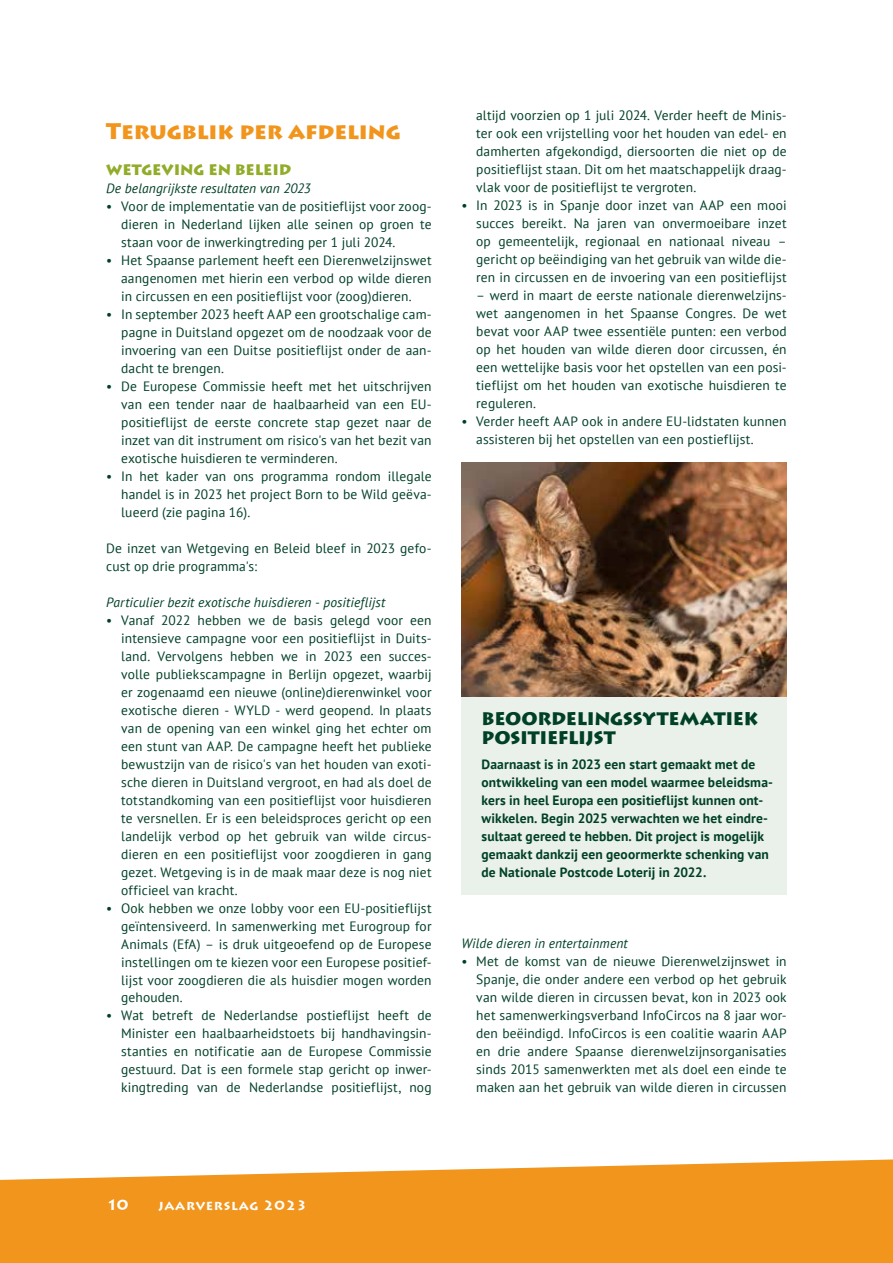
<style>
.page{position:relative;width:893px;height:1263px;background:#fff}
.page>*{position:absolute;margin:0;border:0;box-sizing:border-box;transform-origin:0 0}
.t1{font:900 22.5px "Lithos Pro";letter-spacing:-.005em;color:#f1951c}
.t2{font:900 18px/19.5px "Lithos Pro";letter-spacing:-.015em;color:#004027}
.t3{font:900 15px "Lithos Pro";letter-spacing:-.01em;color:#91ac29}
.t4{font:700 15px "Lithos Pro";color:#fff}
.t5{font:13.5px/18px "PT Sans";letter-spacing:.01em;color:#004027;text-align:justify}
.t6{font:700 13.5px/18px "PT Sans";letter-spacing:.01em;color:#004027}
.t7{font:italic 13.5px "PT Sans";letter-spacing:.005em;color:#004027}
.t8{font:700 13.5px "Lithos Pro";letter-spacing:.05em;color:#fff}
</style>
<div class="page">
<svg style="left:0;top:1159px;width:893px;height:104px;background:#f29f33"></svg>
<div style="left:461px;top:674px;width:326px;height:221px;background:#eaf1ea"></div>
<img style="left:461px;top:463px;width:326px;height:233px">
<h1 class="t1" style="left:106px;top:117px;width:296px">Terugblik per afdeling</h1>
<p class="t3" style="left:106px;top:160px;width:187px">WETGEVING EN BELEID</p>
<p class="t7" style="left:106px;top:179px;width:206px">De belangrijkste resultaten van 2023</p>
<p class="t5" style="left:121px;top:196px;width:312px;text-indent:-15px">• Voor de implementatie van de positieflijst voor zoog&shy;dieren in Nederland lijken alle seinen op groen te staan voor de inwerkingtreding per 1 juli 2024.</p>
<p class="t5" style="left:121px;top:250px;width:312px;text-indent:-15px">• Het Spaanse parlement heeft een Dierenwelzijnswet aangenomen met hierin een verbod op wilde dieren in circussen en een positieflijst voor (zoog)dieren.</p>
<p class="t5" style="left:121px;top:304px;width:312px;text-indent:-15px">• In september 2023 heeft AAP een grootschalige cam&shy;pagne in Duitsland opgezet om de noodzaak voor de invoering van een Duitse positieflijst onder de aan&shy;dacht te brengen.</p>
<p class="t5" style="left:121px;top:376px;width:312px;text-indent:-15px">• De Europese Commissie heeft met het uitschrijven van een tender naar de haalbaarheid van een EU&shy;positieflijst de eerste concrete stap gezet naar de inzet van dit instrument om risico's van het bezit van exotische huisdieren te verminderen.</p>
<p class="t5" style="left:121px;top:466px;width:312px;text-indent:-15px">• In het kader van ons programma rondom illegale handel is in 2023 het project Born to be Wild geëva&shy;lueerd (zie pagina 16).</p>
<p class="t5" style="left:106px;top:538px;width:327px">De inzet van Wetgeving en Beleid bleef in 2023 gefo&shy;cust op drie programma's:</p>
<p class="t7" style="left:106px;top:593px;width:280px">Particulier bezit exotische huisdieren - positieflijst</p>
<p class="t5" style="left:121px;top:610px;width:312px;text-indent:-15px">• Vanaf 2022 hebben we de basis gelegd voor een intensieve campagne voor een positieflijst in Duits&shy;land. Vervolgens hebben we in 2023 een succes&shy;volle publiekscampagne in Berlijn opgezet, waarbij er zogenaamd een nieuwe (online)dierenwinkel voor exotische dieren - WYLD - werd geopend. In plaats van de opening van een winkel ging het echter om een stunt van AAP. De campagne heeft het publieke bewustzijn van de risico's van het houden van exoti&shy;sche dieren in Duitsland vergroot, en had als doel de totstandkoming van een positieflijst voor huisdieren te versnellen. Er is een beleidsproces gericht op een landelijk verbod op het gebruik van wilde circus&shy;dieren en een positieflijst voor zoogdieren in gang gezet. Wetgeving is in de maak maar deze is nog niet officieel van kracht.</p>
<p class="t5" style="left:121px;top:898px;width:312px;text-indent:-15px">• Ook hebben we onze lobby voor een EU-positieflijst geïntensiveerd. In samenwerking met Eurogroup for Animals (EfA) – is druk uitgeoefend op de Europese instellingen om te kiezen voor een Europese positief&shy;lijst voor zoogdieren die als huisdier mogen worden gehouden.</p>
<p class="t5" style="left:121px;top:1006px;width:312px;text-indent:-15px">• Wat betreft de Nederlandse postieflijst heeft de Minister een haalbaarheidstoets bij handhavingsin&shy;stanties en notificatie aan de Europese Commissie gestuurd. Dat is een formele stap gericht op inwer&shy;kingtreding van de Nederlandse positieflijst, nog</p>
<p class="t5" style="left:476px;top:106px;width:312px">altijd voorzien op 1 juli 2024. Verder heeft de Minis&shy;ter ook een vrijstelling voor het houden van edel- en damherten afgekondigd, diersoorten die niet op de positieflijst staan. Dit om het maatschappelijk draag&shy;vlak voor de positieflijst te vergroten.</p>
<p class="t5" style="left:476px;top:196px;width:312px;text-indent:-15px">• In 2023 is in Spanje door inzet van AAP een mooi succes bereikt. Na jaren van onvermoeibare inzet op gemeentelijk, regionaal en nationaal niveau – gericht op beëindiging van het gebruik van wilde die&shy;ren in circussen en de invoering van een positieflijst</p>
<p class="t5" style="left:476px;top:286px;width:312px">– werd in maart de eerste nationale dierenwelzijns&shy;wet aangenomen in het Spaanse Congres. De wet bevat voor AAP twee essentiële punten: een verbod op het houden van wilde dieren door circussen, én een wettelijke basis voor het opstellen van een posi&shy;tieflijst om het houden van exotische huisdieren te reguleren.</p>
<p class="t5" style="left:476px;top:412px;width:312px;text-indent:-15px">• Verder heeft AAP ook in andere EU-lidstaten kunnen assisteren bij het opstellen van een postieflijst.</p>
<h2 class="t2" style="left:482px;top:709px;width:278px">BEOORDELINGSSYTEMATIEK<br>POSITIEFLIJST</h2>
<p class="t6" style="left:482px;top:755px;width:293px">Daarnaast is in 2023 een start gemaakt met de ontwikkeling van een model waarmee beleidsma&shy;kers in heel Europa een positieflijst kunnen ont&shy;wikkelen. Begin 2025 verwachten we het eindre&shy;sultaat gereed te hebben. Dit project is mogelijk gemaakt dankzij een geoormerkte schenking van de Nationale Postcode Loterij in 2022.</p>
<p class="t7" style="left:461px;top:935px;width:168px">Wilde dieren in entertainment</p>
<p class="t5" style="left:476px;top:952px;width:312px;text-indent:-15px">• Met de komst van de nieuwe Dierenwelzijnswet in Spanje, die onder andere een verbod op het gebruik van wilde dieren in circussen bevat, kon in 2023 ook het samenwerkingsverband InfoCircos na 8 jaar wor&shy;den beëindigd. InfoCircos is een coalitie waarin AAP en drie andere Spaanse dierenwelzijnsorganisaties sinds 2015 samenwerkten met als doel een einde te maken aan het gebruik van wilde dieren in circussen</p>
<p class="t4" style="left:106px;top:1196px;width:24px">10</p>
<p class="t8" style="left:159px;top:1197px;width:150px">JAARVERSLAG 2023</p>
</div>
